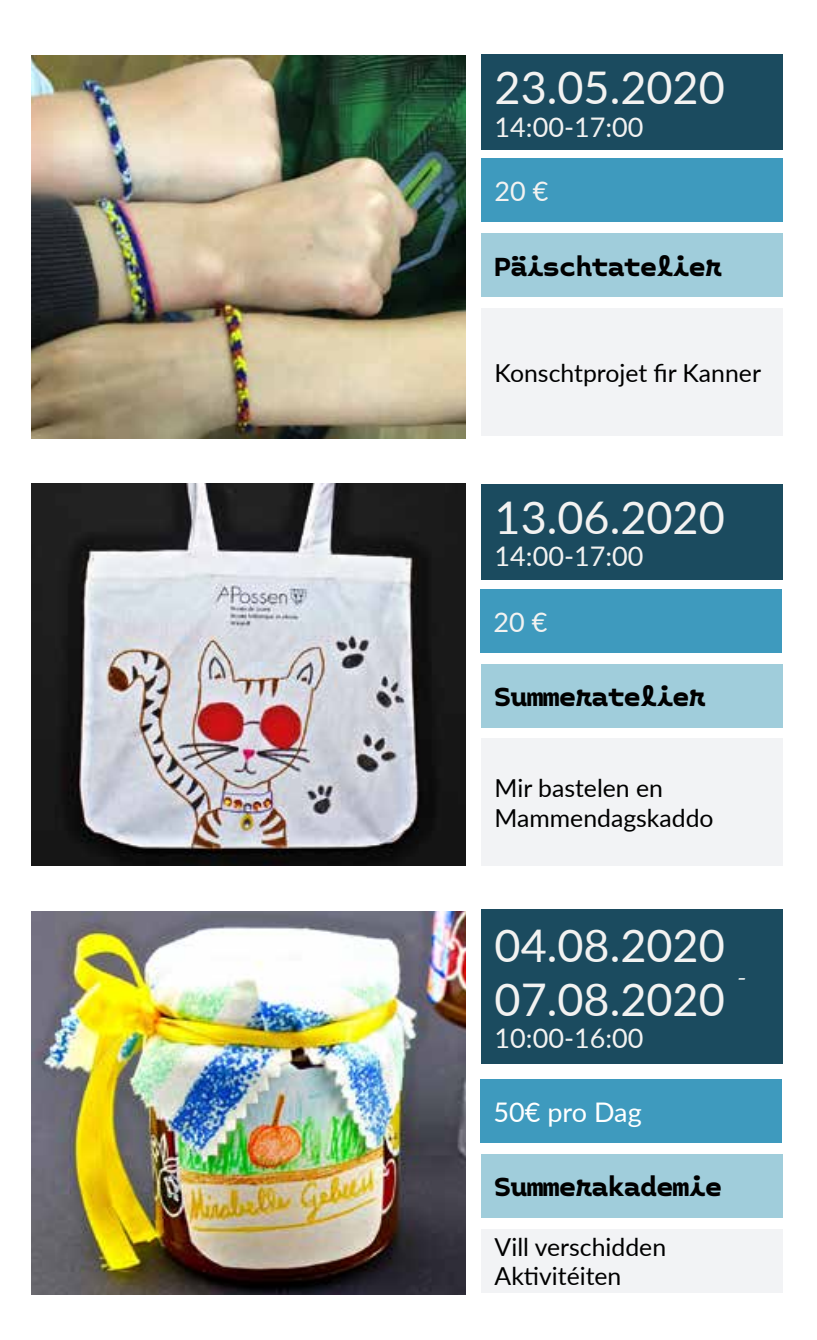
<style>
.page{position:relative;width:817px;height:1340px;background:#fff}
.page>*{position:absolute;margin:0;border:0;box-sizing:border-box;transform-origin:0 0}
.t1{font:45px/54px "Lato";color:#f2f2f1}
.t2{font:700 27px "Monotalic";color:#000}
.t3{font:27px "Lato";color:#f2f2f1}
.t4{font:27px "Lato";color:#fff}
.t5{font:27px "Minion Pro";color:#fff}
.t6{font:24.75px/29.7px "Lato";color:#000}
</style>
<div class="page">
<div style="left:481px;top:54px;width:302px;height:96px;background:#1b4b5f"></div>
<div style="left:481px;top:484px;width:302px;height:95px;background:#1b4b5f"></div>
<div style="left:481px;top:909px;width:302px;height:155px;background:#1b4b5f"></div>
<div style="left:481px;top:158px;width:302px;height:64px;background:#3e9abe"></div>
<div style="left:480px;top:589px;width:301px;height:64px;background:#3e9abe"></div>
<div style="left:480px;top:1079px;width:301px;height:63px;background:#3e9abe"></div>
<div style="left:481px;top:233px;width:302px;height:64px;background:#a0cddb"></div>
<div style="left:481px;top:664px;width:302px;height:63px;background:#a0cddb"></div>
<div style="left:481px;top:1153px;width:302px;height:64px;background:#a0cddb"></div>
<div style="left:481px;top:308px;width:302px;height:127px;background:#f2f3f5"></div>
<div style="left:481px;top:738px;width:302px;height:128px;background:#f2f3f5"></div>
<div style="left:481px;top:1228px;width:302px;height:64px;background:#f2f3f5"></div>
<img style="left:32px;top:56px;width:434px;height:382px">
<img style="left:32px;top:483px;width:434px;height:383px">
<img style="left:32px;top:911px;width:434px;height:383px">
<h1 class="t1" style="left:494px;top:60px;width:232px">23.05.2020</h1>
<p class="t3" style="left:494px;top:110px;width:150px">14:00-17:00</p>
<p class="t3" style="left:494px;top:174px;width:55px">20 €</p>
<p class="t2" style="left:494px;top:254px;width:228px">Päischtatelier</p>
<p class="t6" style="left:494px;top:357px;width:268px">Konschtprojet fir Kanner</p>
<h1 class="t1" style="left:494px;top:489px;width:232px">13.06.2020</h1>
<p class="t3" style="left:494px;top:539px;width:150px">14:00-17:00</p>
<p class="t3" style="left:493px;top:605px;width:55px">20 €</p>
<p class="t2" style="left:494px;top:685px;width:212px">Summeratelier</p>
<p class="t6" style="left:494px;top:772px;width:220px">Mir bastelen en<br>Mammendagskaddo</p>
<h1 class="t1" style="left:494px;top:917px;width:232px">04.08.2020<br>07.08.2020</h1>
<p class="t3" style="left:494px;top:1021px;width:150px">10:00-16:00</p>
<p class="t5" style="left:737px;top:958px;width:11px">-</p>
<p class="t4" style="left:493px;top:1095px;width:150px">50€ pro Dag</p>
<p class="t2" style="left:494px;top:1174px;width:228px">Summerakademie</p>
<p class="t6" style="left:494px;top:1231px;width:173px">Vill verschidden<br>Aktivitéiten</p>
</div>
